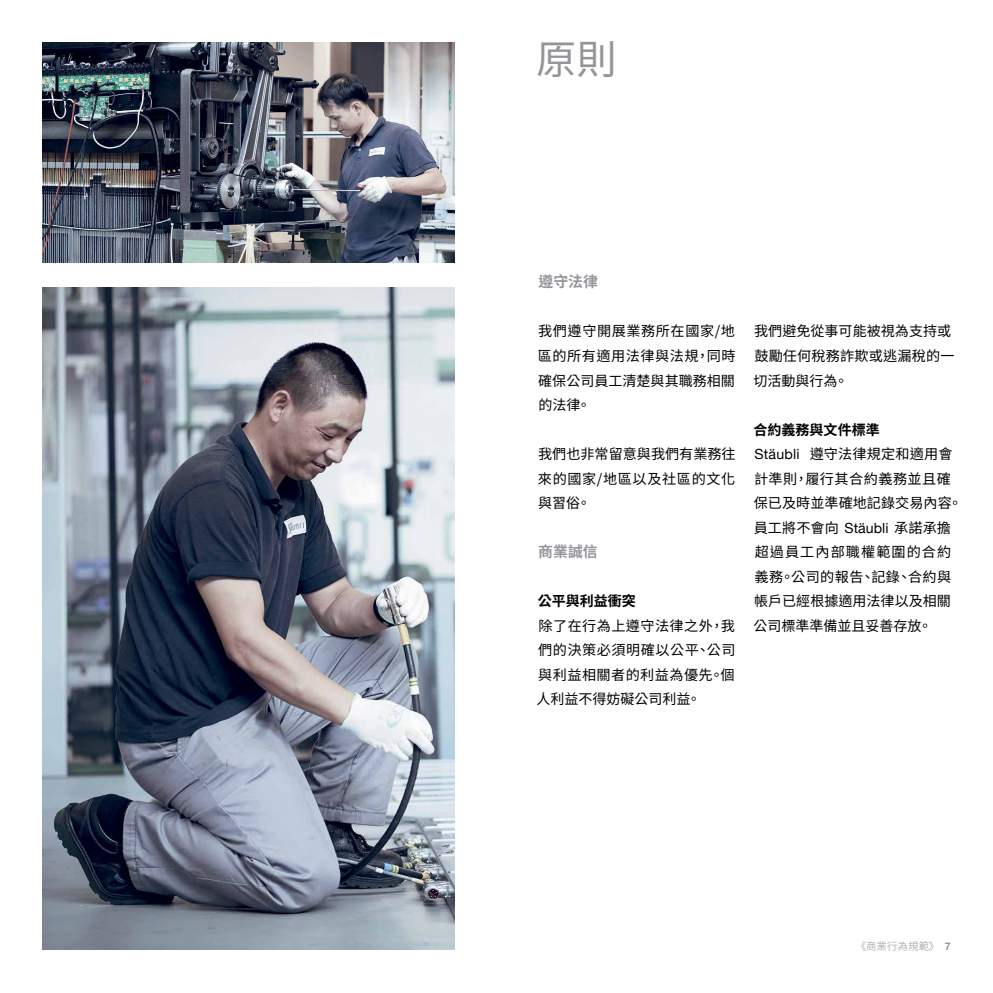
<style>
.page{position:relative;width:993px;height:993px;background:#fff}
.page>*{position:absolute;margin:0;border:0;box-sizing:border-box;transform-origin:0 0}
.t1{font:40.25px "Noto Sans CJ Ktc";color:#939598}
.t2{font:700 14.88px "Noto Sans CJ Ktc";color:#939598}
.t3{font:14px/24.5px "Noto Sans CJ Ktc";letter-spacing:.01em;color:#000;text-align:justify}
.t4{font:700 14px "Noto Sans CJ Ktc";color:#000}
.t5{font:300 10.5px "Noto Sans CJ Ktc";color:#939598}
.s1{font-weight:700}
.s2{font-family:"Helvetica Neue"}
.s3{font-family:"Helvetica Neue LT Std";font-weight:700}
</style>
<div class="page">
<img style="left:42px;top:287px;width:412px;height:662px">
<img style="left:42px;top:42px;width:412px;height:221px">
<h1 class="t1" style="left:536px;top:37px;width:82px">原則</h1>
<p class="t2" style="left:538px;top:273px;width:61px">遵守法律</p>
<p class="t3" style="left:537px;top:319px;width:199px">我們遵守開展業務所在國家/地區的所有適用法律與法規，同時確保公司員工清楚與其職務相關的法律。</p>
<p class="t3" style="left:537px;top:442px;width:199px">我們也非常留意與我們有業務往來的國家/地區以及社區的文化與習俗。</p>
<p class="t2" style="left:538px;top:543px;width:61px">商業誠信</p>
<p class="t4" style="left:537px;top:593px;width:99px">公平與利益衝突</p>
<p class="t3" style="left:536px;top:613px;width:201px">除了在行為上遵守法律之外，我們的決策必須明確以公平、公司與利益相關者的利益為優先。個人利益不得妨礙公司利益。</p>
<p class="t3" style="left:753px;top:319px;width:202px;text-align:left">我們避免從事可能被視為支持或鼓勵任何稅務詐欺或逃漏稅的一切活動與行為。</p>
<p class="t3" style="left:753px;top:417px;width:210px;text-align:left"><span class="s1">合約義務與文件標準<br></span><span class="s2">Stäubli</span> 遵守法律規定和適用會計準則，履行其合約義務並且確保已及時並準確地記錄交易內容。員工將不會向 <span class="s2">Stäubli</span> 承諾承擔超過員工內部職權範圍的合約義務。公司的報告、記錄、合約與帳戶已經根據適用法律以及相關公司標準準備並且妥善存放。</p>
<p class="t5" style="left:855px;top:939px;width:96px">《商業行為規範》 <span class="s3">7</span></p>
</div>
